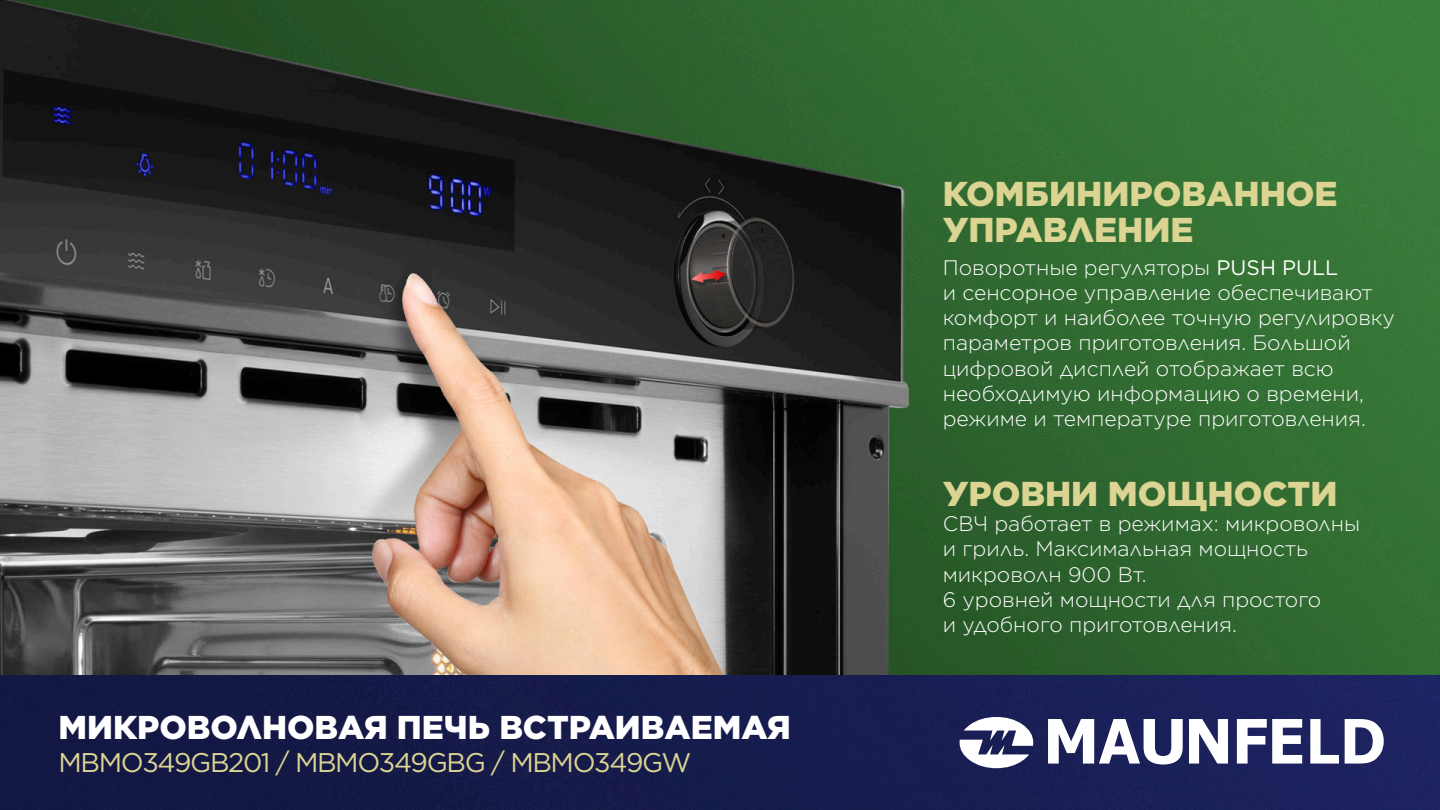
<style>
.page{position:relative;width:1440px;height:810px;background:#fff}
.page>*{position:absolute;margin:0;border:0;box-sizing:border-box;transform-origin:0 0}
.t1{font:900 34.5px/36px "Gotham";color:#dbd492}
.t2{font:900 33px "Gotham";color:#fff}
.t3{font:27px "Gotham";letter-spacing:-.05em;color:#dbd492}
.t4{font:300 21px/25.2px "Gotham";color:#fff}
.s1{font-weight:400}
</style>
<div class="page">
<img style="left:0;top:0;width:1440px;height:810px">
<svg style="left:960px;top:717px;width:424px;height:51px"></svg>
<p class="t2" style="left:58px;top:705px;width:734px">МИКРОВОЛНОВАЯ ПЕЧЬ ВСТРАИВАЕМАЯ</p>
<p class="t3" style="left:58px;top:745px;width:634px">MBMO349GB201 / MBMO349GBG / MBMO349GW</p>
<p class="t1" style="left:943px;top:176px;width:396px">КОМБИНИРОВАННОЕ<br>УПРАВЛЕНИЕ</p>
<p class="t4" style="left:943px;top:254px;width:397px">Поворотные регуляторы <span class="s1">PUSH PULL</span></p>
<p class="t4" style="left:943px;top:279px;width:454px">и сенсорное управление обеспечивают комфорт и наиболее точную регулировку параметров приготовления. Большой цифровой дисплей отображает всю необходимую информацию о времени, режиме и температуре приготовления.</p>
<p class="t1" style="left:943px;top:476px;width:396px">УРОВНИ МОЩНОСТИ</p>
<p class="t4" style="left:943px;top:511px;width:419px">СВЧ работает в режимах: микроволны и гриль. Максимальная мощность микроволн 900 Вт.</p>
<p class="t4" style="left:943px;top:586px;width:380px">6 уровней мощности для простого</p>
<p class="t4" style="left:943px;top:612px;width:296px">и удобного приготовления.</p>
</div>
